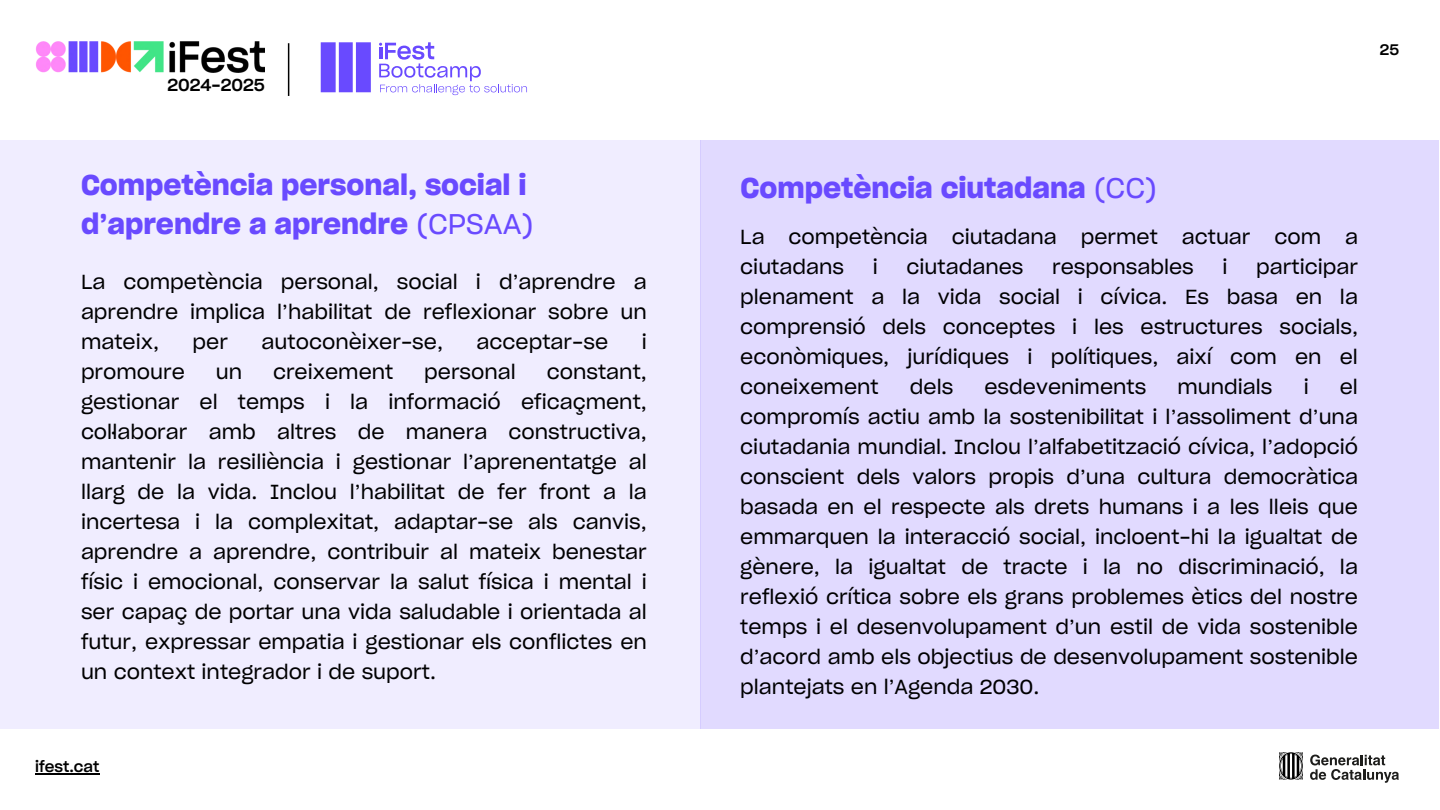
<style>
.page{position:relative;width:1440px;height:810px;background:#fff}
.page>*{position:absolute;margin:0;border:0;box-sizing:border-box;transform-origin:0 0}
.t1{font:28px/39px "Sharp Grotesk Semi Bold 20";color:#694aff}
.t2{font:20px/30px "Sharp Grotesk Book 20";color:#000;text-align:justify}
.t3{font:17px "Sharp Grotesk Medium 20";color:#000}
.t4{font:15px "Sharp Grotesk Medium 20";color:#000}
.s1{font-family:"Sharp Grotesk Book 20"}
</style>
<div class="page">
<img style="left:35px;top:42px;width:230px;height:30px">
<hr style="left:288px;top:43px;width:1px;height:53px;background:#000">
<div style="left:0;top:140px;width:701px;height:589px;background:#f0edff"></div>
<div style="left:701px;top:140px;width:738px;height:589px;background:#e1daff"></div>
<hr style="left:35px;top:773px;width:64px;height:1px;background:#000">
<svg style="left:1279px;top:752px;width:24px;height:28px"></svg>
<svg style="left:1310px;top:755px;width:89px;height:28px"></svg>
<svg style="left:379px;top:42px;width:148px;height:53px"></svg>
<svg style="left:321px;top:42px;width:50px;height:50px;background:#7d62ff"></svg>
<h3 class="t3" style="left:168px;top:77px;width:99px">2024-2025</h3>
<p class="t1" style="left:81px;top:167px;width:454px">Competència personal, social i d’aprendre a aprendre <span class="s1">(CPSAA)</span></p>
<h1 class="t2" style="left:81px;top:268px;width:567px">La competència personal, social i d’aprendre a aprendre implica l’habilitat de reflexionar sobre un mateix,</h1>
<h1 class="t2" style="left:193px;top:328px;width:37px">per</h1>
<h1 class="t2" style="left:262px;top:328px;width:183px">autoconèixer-se,</h1>
<h1 class="t2" style="left:477px;top:328px;width:133px">acceptar-se</h1>
<h1 class="t2" style="left:642px;top:328px;width:7px">i</h1>
<h1 class="t2" style="left:81px;top:358px;width:106px">promoure</h1>
<h1 class="t2" style="left:216px;top:358px;width:28px">un</h1>
<h1 class="t2" style="left:273px;top:358px;width:122px">creixement</h1>
<h1 class="t2" style="left:424px;top:358px;width:93px">personal</h1>
<h1 class="t2" style="left:81px;top:358px;width:567px;text-indent:466px">constant, gestionar el temps i la informació eficaçment, col·laborar amb altres de manera constructiva, mantenir la resiliència i gestionar l’aprenentatge al llarg de la vida. Inclou l’habilitat de fer front a la incertesa i la complexitat, adaptar-se als canvis, aprendre a aprendre, contribuir al mateix benestar físic i emocional, conservar la salut física i mental i ser capaç de portar una vida saludable i orientada al futur, expressar empatia i gestionar els conflictes en un context integrador i de suport.</h1>
<h2 class="t4" style="left:35px;top:760px;width:66px">ifest.cat</h2>
<p class="t4" style="left:1380px;top:43px;width:21px">25</p>
<h1 class="t1" style="left:741px;top:170px;width:418px">Competència ciutadana <span class="s1">(CC)</span></h1>
<h2 class="t2" style="left:740px;top:223px;width:619px">La competència ciutadana permet actuar com a ciutadans</h2>
<h2 class="t2" style="left:740px;top:253px;width:619px;text-indent:516px">participar plenament a la vida social i cívica. Es basa en la comprensió dels conceptes i les estructures socials, econòmiques, jurídiques i polítiques, així com en el coneixement</h2>
<h2 class="t2" style="left:873px;top:253px;width:7px">i</h2>
<h2 class="t2" style="left:907px;top:253px;width:118px">ciutadanes</h2>
<h2 class="t2" style="left:1052px;top:253px;width:143px">responsables</h2>
<h2 class="t2" style="left:1223px;top:253px;width:7px">i</h2>
<h2 class="t2" style="left:910px;top:373px;width:45px">dels</h2>
<h2 class="t2" style="left:984px;top:373px;width:163px">esdeveniments</h2>
<h2 class="t2" style="left:1177px;top:373px;width:97px">mundials</h2>
<h2 class="t2" style="left:1304px;top:373px;width:7px">i</h2>
<h2 class="t2" style="left:740px;top:373px;width:619px;text-indent:600px">el compromís actiu amb la sostenibilitat i l’assoliment d’una ciutadania mundial. Inclou l’alfabetització cívica, l’adopció conscient dels valors propis d’una cultura democràtica basada en el respecte als drets humans i a les lleis que emmarquen la interacció social, incloent-hi la igualtat de gènere, la igualtat de tracte i la no discriminació, la reflexió crítica sobre els grans problemes ètics del nostre temps i el desenvolupament d’un estil de vida sostenible d’acord amb els objectius de desenvolupament sostenible plantejats en l’Agenda 2030.</h2>
</div>
